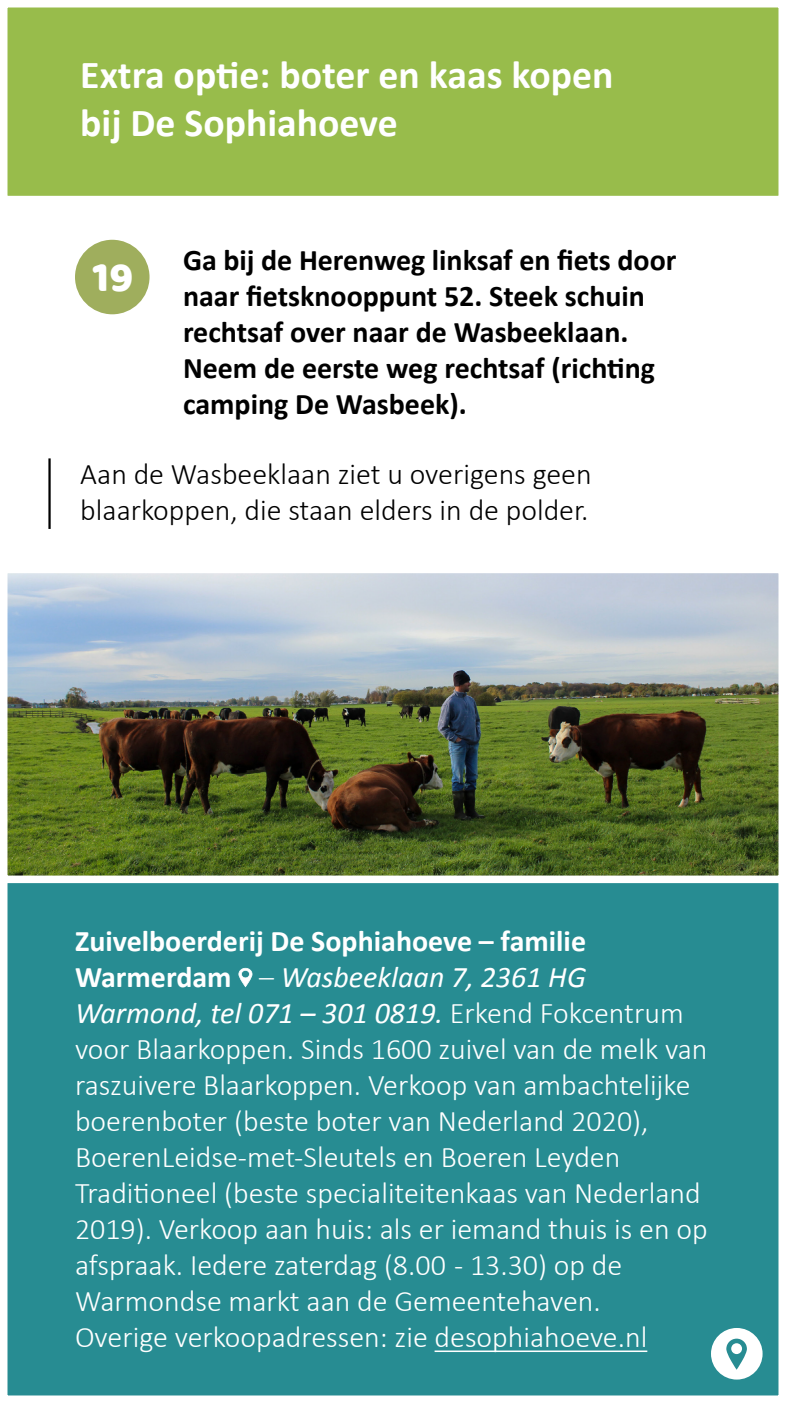
<style>
.page{position:relative;width:786px;height:1403px;background:#fff}
.page>*{position:absolute;margin:0;border:0;box-sizing:border-box;transform-origin:0 0}
.t1{font:42.75px "Baloo";color:#fff}
.t2{font:700 39.75px/47.7px "Calibri";color:#fff}
.t3{font:300 30px/36px "Calibri";color:#fff}
.t4{font:700 30px/36px "Calibri";color:#000}
.t5{font:300 30px/36px "Calibri";color:#000}
.s1{font-weight:700}
.s2{font-weight:400;font-style:italic}
</style>
<div class="page">
<div style="left:75px;top:240px;width:75px;height:74px;background:#9fae5d;border-radius:50%"></div>
<div style="left:4px;top:4px;width:778px;height:196px;background:#98bc4b"></div>
<div style="left:0;top:0;width:786px;height:203px;border:8px solid #fff"></div>
<hr style="left:48px;top:458px;width:3px;height:71px;background:#000">
<div style="left:4px;top:879px;width:778px;height:520px;background:#278c92"></div>
<div style="left:0;top:875px;width:786px;height:527px;border:8px solid #fff"></div>
<hr style="left:435px;top:1350px;width:212px;height:2px;background:#fff">
<svg style="left:238px;top:968px;width:14px;height:19px"></svg>
<img style="left:9px;top:575px;width:768px;height:299px">
<div style="left:0;top:566px;width:786px;height:317px;border:8px solid #fff"></div>
<svg style="left:711px;top:1328px;width:52px;height:51px"></svg>
<h2 class="t2" style="left:80px;top:50px;width:535px">Extra optie: boter en kaas kopen bij De Sophiahoeve</h2>
<h1 class="t1" style="left:93px;top:251px;width:42px">19</h1>
<p class="t4" style="left:183px;top:241px;width:495px">Ga bij de Herenweg linksaf en fiets door naar fietsknooppunt 52. Steek schuin rechtsaf over naar de Wasbeeklaan.<br>Neem de eerste weg rechtsaf (richting camping De Wasbeek).</p>
<p class="t5" style="left:80px;top:456px;width:513px">Aan de Wasbeeklaan ziet u overigens geen blaarkoppen, die staan elders in de polder.</p>
<p class="t3" style="left:75px;top:923px;width:634px"><span class="s1">Zuivelboerderij De Sophiahoeve – familie Warmerdam</span> – <span class="s2">Wasbeeklaan 7, 2361 HG Warmond, tel 071 – 301 0819.</span> Erkend Fokcentrum voor Blaarkoppen. Sinds 1600 zuivel van de melk van raszuivere Blaarkoppen. Verkoop van ambachtelijke boerenboter (beste boter van Nederland 2020), BoerenLeidse-met-Sleutels en Boeren Leyden Traditioneel (beste specialiteitenkaas van Nederland 2019). Verkoop aan huis: als er iemand thuis is en op afspraak. Iedere zaterdag (8.00 - 13.30) op de Warmondse markt aan de Gemeentehaven.<br>Overige verkoopadressen: zie desophiahoeve.nl</p>
</div>
